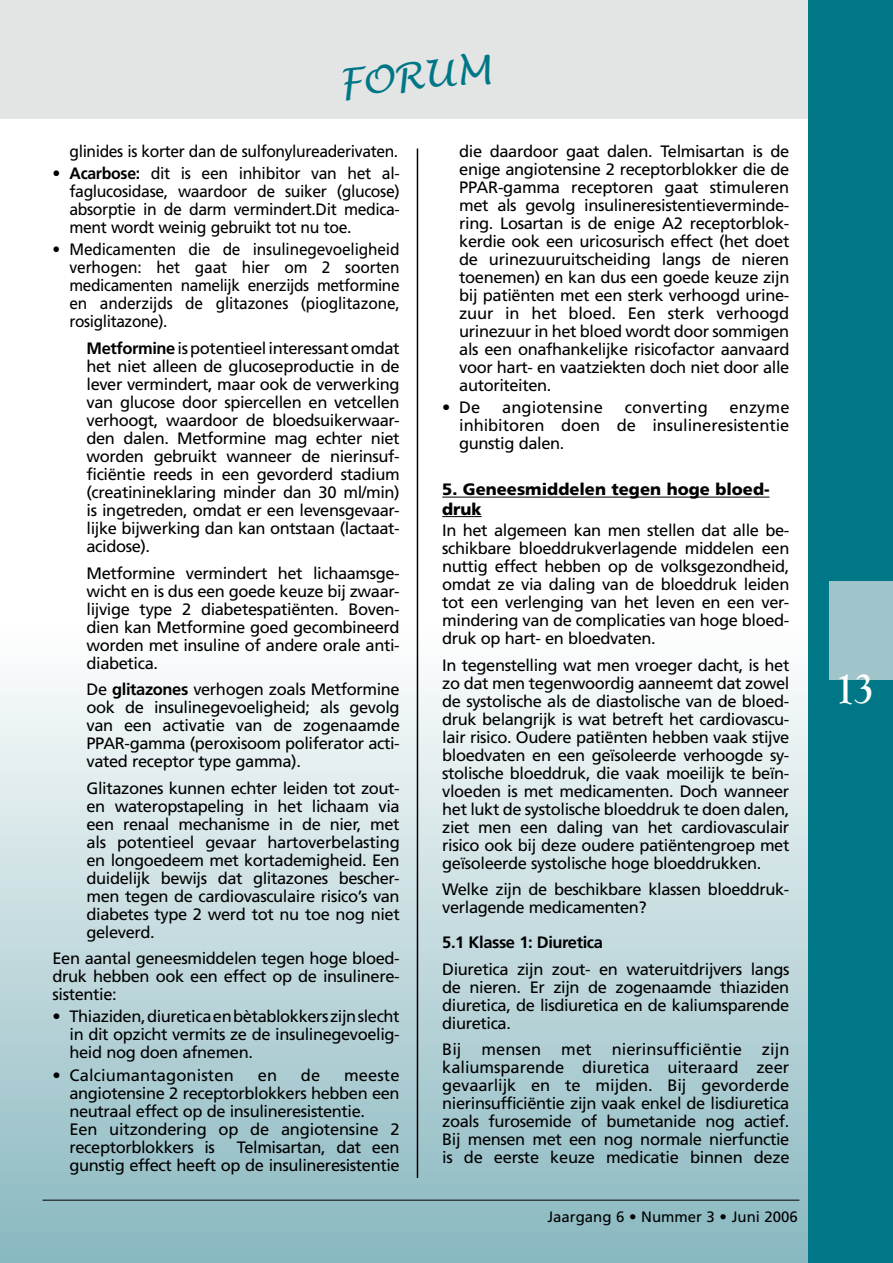
<style>
.page{position:relative;width:893px;height:1263px;background:#fff}
.page>*{position:absolute;margin:0;border:0;box-sizing:border-box;transform-origin:0 0}
.t1{font:700 45px "Goudy Old Style T";color:#fff;scale:.9 1}
.t2{font:italic 37.65px "Lucida Handwriting";color:#007786}
.t3{font:16.5px/18px "Frutiger LT";letter-spacing:-.025em;color:#000;text-align:justify}
.t4{font:16.5px/18px "Frutiger LT";letter-spacing:-.025em;color:#000;text-align:justify;scale:.94 1}
.t5{font:16.5px/18px "Frutiger LT";letter-spacing:-.025em;color:#000;text-align:justify;scale:.96 1}
.t6{font:16.5px "Frutiger LT";letter-spacing:-.025em;color:#000;scale:.95 1}
.t7{font:16.5px "Frutiger LT";letter-spacing:.005em;color:#000}
.t8{font:900 16.5px/19.5px "Frutiger LT";color:#000}
.t9{font:700 16.5px "Frutiger LT";letter-spacing:-.025em;color:#000}
.t10{font:15px "Frutiger LT";color:#000}
.s1{font-weight:700}
</style>
<div class="page">
<div style="left:0;top:0;width:893px;height:119px;background:#e3e4e4"></div>
<div style="left:808px;top:0;width:85px;height:1263px;background:#007786"></div>
<div style="left:829px;top:581px;width:64px;height:98px;background:#9fc5cb"></div>
<div style="left:0;top:629px;width:808px;height:634px;background:linear-gradient(to bottom,#fefefe,#88b6be)"></div>
<hr style="left:43px;top:1200px;width:756px;height:1px;background:#000">
<hr style="left:442px;top:497px;width:327px;height:1px;background:#000">
<hr style="left:442px;top:516px;width:40px;height:1px;background:#000">
<hr style="left:417px;top:148px;width:1px;height:1030px;background:#000">
<h2 class="t2" style="left:336px;top:60px;width:154px;rotate:-5deg">FORUM</h2>
<p class="t6" style="left:70px;top:142px;width:348px">glinides is korter dan de sulfonylureaderivaten.</p>
<p class="t5" style="left:70px;top:165px;width:346px;text-indent:-17px">• <span class="s1">Acarbose:</span> dit is een inhibitor van het al&shy;faglucosidase, waardoor de suiker (glucose) absorptie in de darm vermindert.Dit medica&shy;ment wordt weinig gebruikt tot nu toe.</p>
<p class="t4" style="left:70px;top:241px;width:353px;text-indent:-17px">• Medicamenten die de insulinegevoeligheid verhogen: het gaat hier om 2 soorten medicamenten namelijk enerzijds metformine en anderzijds de glitazones (pioglitazone, rosiglitazone).</p>
<p class="t3" style="left:87px;top:339px;width:315px"><span class="s1">Metformine</span> is potentieel interessant omdat het niet alleen de glucoseproductie in de lever vermindert, maar ook de verwerking van glucose door spiercellen en vetcellen verhoogt, waardoor de bloedsuikerwaar&shy;den dalen. Metformine mag echter niet worden gebruikt wanneer de nierinsuf&shy;ficiëntie reeds in een gevorderd stadium (creatinineklaring minder dan 30 ml/min) is ingetreden, omdat er een levensgevaar&shy;lijke bijwerking dan kan ontstaan (lactaat&shy;acidose).</p>
<p class="t3" style="left:87px;top:564px;width:315px">Metformine vermindert het lichaamsge&shy;wicht en is dus een goede keuze bij zwaar&shy;lijvige type 2 diabetespatiënten. Boven&shy;dien kan Metformine goed gecombineerd worden met insuline of andere orale anti&shy;diabetica.</p>
<p class="t3" style="left:87px;top:680px;width:315px">De <span class="s1">glitazones</span> verhogen zoals Metformine ook de insulinegevoeligheid; als gevolg van een activatie van de zogenaamde PPAR-gamma (peroxisoom poliferator acti&shy;vated receptor type gamma).</p>
<p class="t3" style="left:87px;top:779px;width:315px">Glitazones kunnen echter leiden tot zout&shy;en wateropstapeling in het lichaam via een renaal mechanisme in de nier, met als potentieel gevaar hartoverbelasting en longoedeem met kortademigheid. Een duidelijk bewijs dat glitazones bescher&shy;men tegen de cardiovasculaire risico’s van diabetes type 2 werd tot nu toe nog niet geleverd.</p>
<p class="t3" style="left:53px;top:949px;width:349px">Een aantal geneesmiddelen tegen hoge bloed&shy;druk hebben ook een effect op de insulinere&shy;sistentie:</p>
<p class="t3" style="left:70px;top:1008px;width:332px;text-indent:-17px">• Thiaziden, diuretica en bètablokkers zijn slecht in dit opzicht vermits ze de insulinegevoelig&shy;heid nog doen afnemen.</p>
<p class="t7" style="left:53px;top:1065px;width:183px">• Calciumantagonisten</p>
<p class="t3" style="left:258px;top:1066px;width:21px">en</p>
<p class="t3" style="left:301px;top:1066px;width:21px">de</p>
<p class="t3" style="left:70px;top:1066px;width:332px;text-align:left;text-indent:275px">meeste angiotensine 2 receptorblokkers hebben een neutraal effect op de insulineresistentie.<br>Een uitzondering op de angiotensine 2 receptorblokkers is</p>
<p class="t3" style="left:70px;top:1138px;width:332px;text-align:right">Telmisartan, dat een<br>gunstig effect heeft op de insulineresistentie</p>
<p class="t3" style="left:459px;top:142px;width:332px">die daardoor gaat dalen. Telmisartan is de enige angiotensine 2 receptorblokker die de PPAR-gamma receptoren gaat stimuleren met als gevolg insulineresistentieverminde&shy;ring. Losartan is de enige A2 receptorblok&shy;kerdie ook een uricosurisch effect (het doet de urinezuuruitscheiding langs de nieren toenemen) en kan dus een goede keuze zijn bij patiënten met een sterk verhoogd urine&shy;zuur in het bloed. Een sterk verhoogd urinezuur in het bloed wordt door sommigen als een onafhankelijke risicofactor aanvaard voor hart- en vaatziekten doch niet door alle autoriteiten.</p>
<p class="t3" style="left:442px;top:399px;width:40px">• De</p>
<p class="t7" style="left:502px;top:398px;width:102px">angiotensine</p>
<p class="t7" style="left:625px;top:398px;width:85px">converting</p>
<p class="t3" style="left:459px;top:399px;width:332px;text-indent:270px">enzyme inhibitoren doen de insulineresistentie gunstig dalen.</p>
<p class="t8" style="left:442px;top:480px;width:329px">5. Geneesmiddelen tegen hoge bloed&shy;druk</p>
<p class="t3" style="left:442px;top:521px;width:349px">In het algemeen kan men stellen dat alle be&shy;schikbare bloeddrukverlagende middelen een nuttig effect hebben op de volksgezondheid, omdat ze via daling van de bloeddruk leiden tot een verlenging van het leven en een ver&shy;mindering van de complicaties van hoge bloed&shy;druk op hart- en bloedvaten.</p>
<p class="t3" style="left:442px;top:656px;width:349px">In tegenstelling wat men vroeger dacht, is het zo dat men tegenwoordig aanneemt dat zowel de systolische als de diastolische van de bloed&shy;druk belangrijk is wat betreft het cardiovascu&shy;lair risico. Oudere patiënten hebben vaak stijve bloedvaten en een geïsoleerde verhoogde sy&shy;stolische bloeddruk, die vaak moeilijk te beïn&shy;vloeden is met medicamenten. Doch wanneer het lukt de systolische bloeddruk te doen dalen, ziet men een daling van het cardiovasculair risico ook bij deze oudere patiëntengroep met geïsoleerde systolische hoge bloeddrukken.</p>
<p class="t3" style="left:442px;top:880px;width:349px">Welke zijn de beschikbare klassen bloeddruk&shy;verlagende medicamenten?</p>
<p class="t9" style="left:442px;top:933px;width:162px">5.1 Klasse 1: Diuretica</p>
<p class="t3" style="left:442px;top:960px;width:349px">Diuretica zijn zout- en wateruitdrijvers langs de nieren. Er zijn de zogenaamde thiaziden diuretica, de lisdiuretica en de kaliumsparende diuretica.</p>
<p class="t3" style="left:442px;top:1040px;width:349px">Bij mensen met nierinsufficiëntie zijn kaliumsparende diuretica uiteraard zeer gevaarlijk en te mijden. Bij gevorderde nierinsufficiëntie zijn vaak enkel de lisdiuretica zoals furosemide of bumetanide nog actief.<br>Bij mensen met een nog normale nierfunctie is de eerste keuze medicatie binnen deze</p>
<p class="t10" style="left:547px;top:1208px;width:252px">Jaargang 6 • Nummer 3 • Juni 2006</p>
<h1 class="t1" style="left:835px;top:663px;width:19px">13</h1>
</div>
